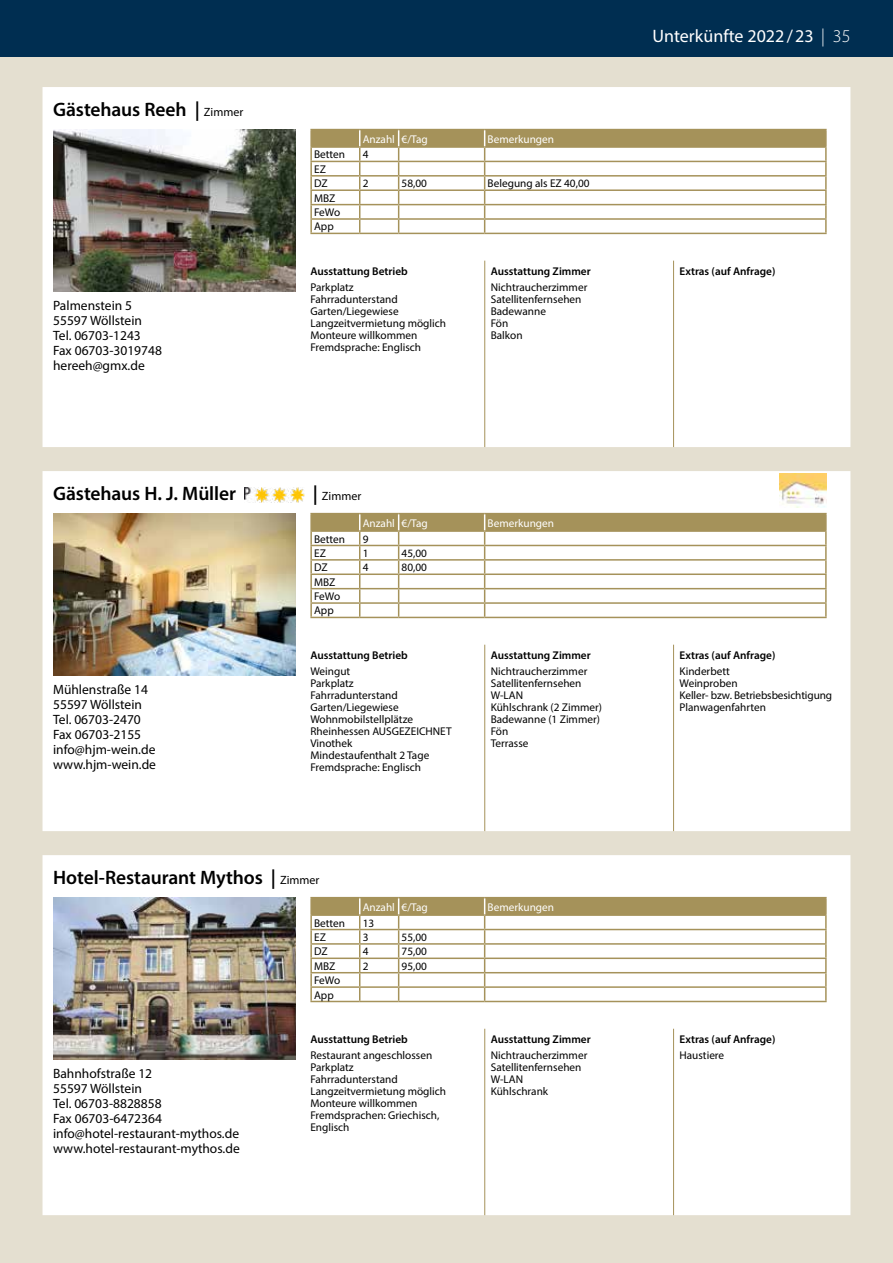
<style>
.page{position:relative;width:893px;height:1263px;background:#fff}
.page>*{position:absolute;margin:0;border:0;box-sizing:border-box;transform-origin:0 0}
.t1{font:600 19.5px "Myriad Pro";letter-spacing:-.005em;color:#000}
.t2{font:18px "Myriad Pro";color:#fff}
.t3{font:13.5px/15px "Myriad Pro";color:#000}
.t4{font:12px "Myriad Pro";color:#000}
.t5{font:11.25px/12px "Myriad Pro";color:#000}
.t6{font:600 11.25px "Myriad Pro";color:#000}
.t7{font:11.25px "Myriad Pro";color:#fff}
.s1{font-weight:400;font-size:12px}
.s2{font-weight:600;font-size:19.5px}
.s3{font-weight:300}
</style>
<div class="page">
<div style="left:0;top:0;width:893px;height:58px;background:#002e51"></div>
<div style="left:0;top:58px;width:893px;height:1205px;background:#e4dfd0"></div>
<div style="left:43px;top:87px;width:807px;height:360px;background:#fff"></div>
<hr style="left:484px;top:261px;width:1px;height:186px;background:#a5925a">
<hr style="left:673px;top:261px;width:1px;height:186px;background:#a5925a">
<img style="left:53px;top:130px;width:243px;height:161px">
<hr style="left:310px;top:129px;width:50px;height:1px;background:#a5925a">
<hr style="left:360px;top:129px;width:39px;height:1px;background:#a5925a">
<hr style="left:399px;top:129px;width:86px;height:1px;background:#a5925a">
<hr style="left:485px;top:129px;width:342px;height:1px;background:#a5925a">
<hr style="left:310px;top:233px;width:50px;height:1px;background:#a5925a">
<hr style="left:360px;top:233px;width:39px;height:1px;background:#a5925a">
<hr style="left:399px;top:233px;width:86px;height:1px;background:#a5925a">
<hr style="left:485px;top:233px;width:342px;height:1px;background:#a5925a">
<svg style="left:310px;top:130px;width:517px;height:103px;background:#e7e2d4"></svg>
<div style="left:43px;top:471px;width:807px;height:360px;background:#fff"></div>
<hr style="left:484px;top:645px;width:1px;height:186px;background:#a5925a">
<hr style="left:673px;top:645px;width:1px;height:186px;background:#a5925a">
<img style="left:244px;top:488px;width:61px;height:15px">
<img style="left:53px;top:514px;width:243px;height:161px">
<hr style="left:310px;top:513px;width:50px;height:1px;background:#a5925a">
<hr style="left:360px;top:513px;width:39px;height:1px;background:#a5925a">
<hr style="left:399px;top:513px;width:86px;height:1px;background:#a5925a">
<hr style="left:485px;top:513px;width:342px;height:1px;background:#a5925a">
<hr style="left:310px;top:617px;width:50px;height:1px;background:#a5925a">
<hr style="left:360px;top:617px;width:39px;height:1px;background:#a5925a">
<hr style="left:399px;top:617px;width:86px;height:1px;background:#a5925a">
<hr style="left:485px;top:617px;width:342px;height:1px;background:#a5925a">
<svg style="left:310px;top:514px;width:517px;height:103px;background:#e7e2d4"></svg>
<div style="left:43px;top:855px;width:807px;height:360px;background:#fff"></div>
<hr style="left:484px;top:1029px;width:1px;height:186px;background:#a5925a">
<hr style="left:673px;top:1029px;width:1px;height:186px;background:#a5925a">
<img style="left:53px;top:898px;width:243px;height:161px">
<hr style="left:310px;top:897px;width:50px;height:1px;background:#a5925a">
<hr style="left:360px;top:897px;width:39px;height:1px;background:#a5925a">
<hr style="left:399px;top:897px;width:86px;height:1px;background:#a5925a">
<hr style="left:485px;top:897px;width:342px;height:1px;background:#a5925a">
<hr style="left:310px;top:1001px;width:50px;height:1px;background:#a5925a">
<hr style="left:360px;top:1001px;width:39px;height:1px;background:#a5925a">
<hr style="left:399px;top:1001px;width:86px;height:1px;background:#a5925a">
<hr style="left:485px;top:1001px;width:342px;height:1px;background:#a5925a">
<svg style="left:310px;top:898px;width:517px;height:103px;background:#e7e2d4"></svg>
<img style="left:779px;top:473px;width:47px;height:34px">
<h1 class="t1" style="left:53px;top:97px;width:192px">Gästehaus Reeh | <span class="s1">Zimmer</span></h1>
<p class="t3" style="left:53px;top:297px;width:110px">Palmenstein 5<br>55597 Wöllstein<br>Tel. 06703-1243<br>Fax 06703-3019748 hereeh@gmx.de</p>
<p class="t7" style="left:363px;top:132px;width:67px">Anzahl €/Tag</p>
<p class="t7" style="left:488px;top:132px;width:68px">Bemerkungen</p>
<p class="t5" style="left:314px;top:148px;width:33px">Betten</p>
<p class="t5" style="left:363px;top:148px;width:7px">4</p>
<p class="t5" style="left:314px;top:162px;width:15px;line-height:14.4px">EZ<br>DZ</p>
<p class="t5" style="left:363px;top:177px;width:7px">2</p>
<p class="t5" style="left:402px;top:177px;width:27px">58,00</p>
<p class="t5" style="left:488px;top:177px;width:103px">Belegung als EZ 40,00</p>
<p class="t5" style="left:314px;top:190px;width:28px;line-height:14.4px">MBZ<br>FeWo<br>App</p>
<p class="t6" style="left:310px;top:264px;width:99px">Ausstattung Betrieb</p>
<p class="t5" style="left:310px;top:281px;width:137px">Parkplatz<br>Fahrradunterstand<br>Garten/Liegewiese<br>Langzeitvermietung möglich<br>Monteure willkommen<br>Fremdsprache: Englisch</p>
<p class="t6" style="left:491px;top:264px;width:102px">Ausstattung Zimmer</p>
<p class="t5" style="left:491px;top:281px;width:98px">Nichtraucherzimmer<br>Satellitenfernsehen<br>Badewanne<br>Fön<br>Balkon</p>
<h1 class="t1" style="left:53px;top:481px;width:184px">Gästehaus H. J. Müller</h1>
<p class="t4" style="left:313px;top:488px;width:50px"><span class="s2">|</span> Zimmer</p>
<p class="t3" style="left:53px;top:681px;width:104px">Mühlenstraße 14<br>55597 Wöllstein<br>Tel. 06703-2470<br>Fax 06703-2155 info@hjm-wein.de www.hjm-wein.de</p>
<p class="t7" style="left:363px;top:516px;width:67px">Anzahl €/Tag</p>
<p class="t7" style="left:488px;top:516px;width:68px">Bemerkungen</p>
<p class="t5" style="left:314px;top:532px;width:33px">Betten</p>
<p class="t5" style="left:363px;top:532px;width:7px">9</p>
<p class="t5" style="left:314px;top:547px;width:13px">EZ</p>
<p class="t5" style="left:363px;top:547px;width:7px">1</p>
<p class="t5" style="left:402px;top:547px;width:27px">45,00</p>
<p class="t5" style="left:314px;top:561px;width:15px">DZ</p>
<p class="t5" style="left:363px;top:561px;width:7px">4</p>
<p class="t5" style="left:402px;top:561px;width:27px">80,00</p>
<p class="t5" style="left:314px;top:574px;width:28px;line-height:14.4px">MBZ<br>FeWo<br>App</p>
<p class="t6" style="left:310px;top:648px;width:99px">Ausstattung Betrieb</p>
<p class="t5" style="left:310px;top:665px;width:143px">Weingut<br>Parkplatz<br>Fahrradunterstand<br>Garten/Liegewiese<br>Wohnmobilstellplätze<br>Rheinhessen AUSGEZEICHNET<br>Vinothek<br>Mindestaufenthalt 2 Tage<br>Fremdsprache: Englisch</p>
<p class="t6" style="left:491px;top:648px;width:102px">Ausstattung Zimmer</p>
<p class="t5" style="left:491px;top:665px;width:113px">Nichtraucherzimmer<br>Satellitenfernsehen<br>W-LAN<br>Kühlschrank (2 Zimmer)<br>Badewanne (1 Zimmer)<br>Fön<br>Terrasse</p>
<h1 class="t1" style="left:53px;top:865px;width:268px">Hotel-Restaurant Mythos | <span class="s1">Zimmer</span></h1>
<p class="t7" style="left:363px;top:900px;width:67px">Anzahl €/Tag</p>
<p class="t7" style="left:488px;top:900px;width:68px">Bemerkungen</p>
<p class="t3" style="left:53px;top:1065px;width:188px">Bahnhofstraße 12<br>55597 Wöllstein<br>Tel. 06703-8828858<br>Fax 06703-6472364 info@hotel-restaurant-mythos.de www.hotel-restaurant-mythos.de</p>
<p class="t5" style="left:314px;top:916px;width:33px">Betten</p>
<p class="t5" style="left:363px;top:916px;width:13px">13</p>
<p class="t5" style="left:314px;top:931px;width:13px">EZ</p>
<p class="t5" style="left:363px;top:931px;width:7px">3</p>
<p class="t5" style="left:402px;top:931px;width:27px">55,00</p>
<p class="t5" style="left:314px;top:945px;width:15px">DZ</p>
<p class="t5" style="left:363px;top:945px;width:7px">4</p>
<p class="t5" style="left:402px;top:945px;width:27px">75,00</p>
<p class="t5" style="left:314px;top:960px;width:23px">MBZ</p>
<p class="t5" style="left:363px;top:960px;width:7px">2</p>
<p class="t5" style="left:402px;top:960px;width:27px">95,00</p>
<p class="t5" style="left:314px;top:973px;width:28px;line-height:14.4px">FeWo<br>App</p>
<p class="t6" style="left:310px;top:1032px;width:99px">Ausstattung Betrieb</p>
<p class="t5" style="left:310px;top:1049px;width:137px">Restaurant angeschlossen<br>Parkplatz<br>Fahrradunterstand<br>Langzeitvermietung möglich<br>Monteure willkommen<br>Fremdsprachen: Griechisch,<br>Englisch</p>
<p class="t6" style="left:491px;top:1032px;width:102px">Ausstattung Zimmer</p>
<p class="t5" style="left:491px;top:1049px;width:98px">Nichtraucherzimmer<br>Satellitenfernsehen<br>W-LAN<br>Kühlschrank</p>
<h2 class="t2" style="left:652px;top:25px;width:199px">Unterkünfte 2022/23 <span class="s3">| 35</span></h2>
<p class="t6" style="left:680px;top:264px;width:97px">Extras (auf Anfrage)</p>
<p class="t6" style="left:680px;top:648px;width:97px">Extras (auf Anfrage)</p>
<p class="t5" style="left:680px;top:665px;width:154px">Kinderbett<br>Weinproben<br>Keller- bzw. Betriebsbesichtigung<br>Planwagenfahrten</p>
<p class="t6" style="left:680px;top:1032px;width:97px">Extras (auf Anfrage)</p>
<p class="t5" style="left:680px;top:1049px;width:46px">Haustiere</p>
</div>
